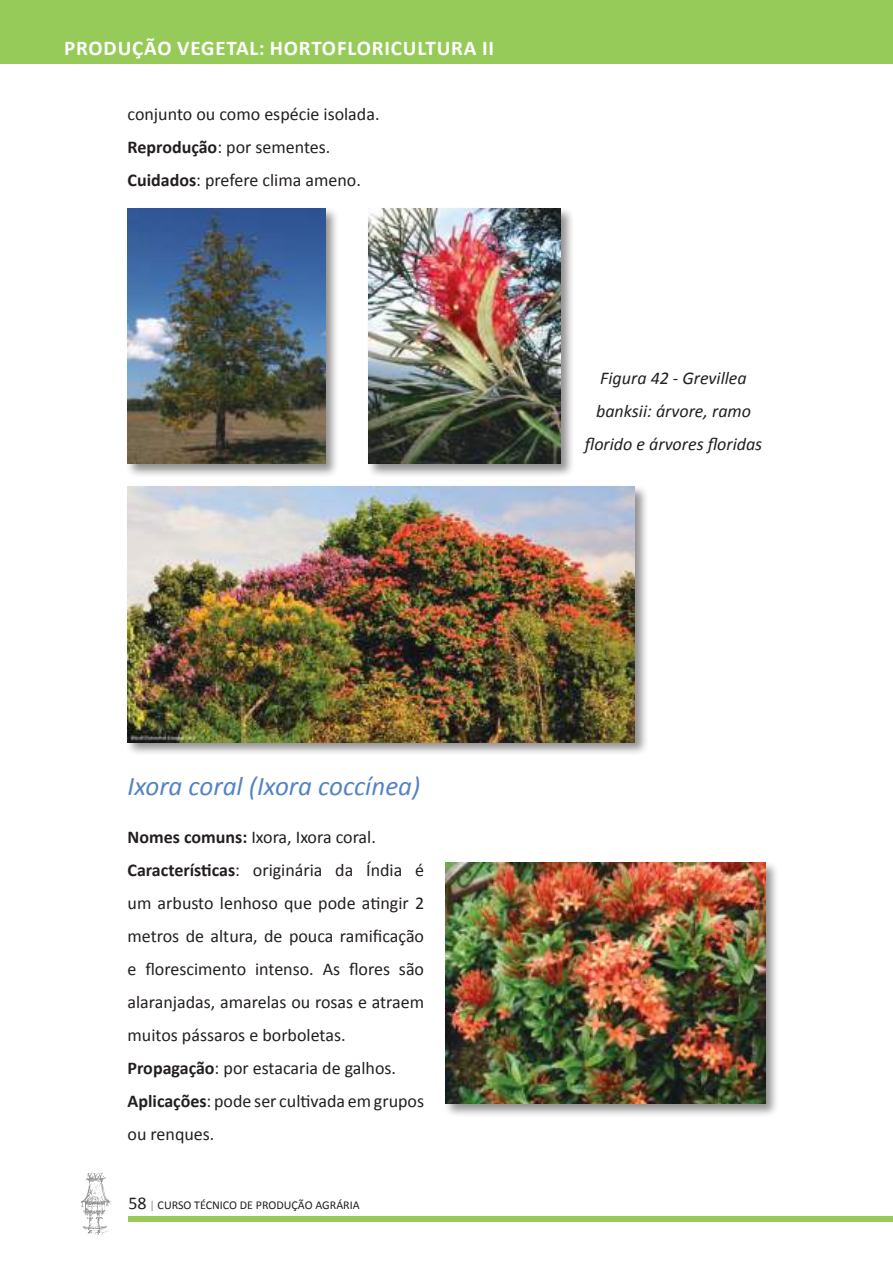
<style>
.page{position:relative;width:893px;height:1263px;background:#fff}
.page>*{position:absolute;margin:0;border:0;box-sizing:border-box;transform-origin:0 0}
.t1{font:italic 27px "Calibri";color:#5383c3}
.t2{font:700 21px "Calibri";letter-spacing:.04em;color:#fff}
.t3{font:18px/33px "Calibri";color:#241f1f}
.t4{font:italic 18px/33px "Calibri";color:#241f1f;text-align:center}
.t5{font:12px "Calibri";color:#241f1f}
.s1{font-weight:700}
.s2{font-size:18px}
.s3{color:#919193}
</style>
<div class="page">
<div style="left:128px;top:1216px;width:765px;height:5px;background:#97cb59"></div>
<div style="left:0;top:0;width:893px;height:64px;background:#97cb59"></div>
<svg style="left:80px;top:1171px;width:31px;height:64px"></svg>
<div style="left:125px;top:206px;width:215px;height:272px;background:#241f1f;opacity:.5"></div>
<img style="left:128px;top:208px;width:198px;height:256px">
<div style="left:366px;top:206px;width:208px;height:272px;background:#241f1f;opacity:.5"></div>
<img style="left:368px;top:208px;width:192px;height:256px">
<div style="left:125px;top:485px;width:524px;height:271px;background:#241f1f;opacity:.5"></div>
<img style="left:128px;top:487px;width:507px;height:255px">
<div style="left:443px;top:860px;width:337px;height:257px;background:#241f1f;opacity:.5"></div>
<img style="left:445px;top:862px;width:320px;height:241px">
<p class="t2" style="left:64px;top:35px;width:432px">PRODUÇÃO VEGETAL: HORTOFLORICULTURA II</p>
<p class="t3" style="left:128px;top:96px;width:253px">conjunto ou como espécie isolada.<br><span class="s1">Reprodução</span>: por sementes.<br><span class="s1">Cuidados</span>: prefere clima ameno.</p>
<p class="t4" style="left:585px;top:360px;width:179px">Figura 42 - Grevillea banksii: árvore, ramo florido e árvores floridas</p>
<h1 class="t1" style="left:128px;top:769px;width:294px">Ixora coral (Ixora coccínea)</h1>
<p class="t3" style="left:128px;top:819px;width:298px"><span class="s1">Nomes comuns:</span> Ixora, Ixora coral.<br><span class="s1">Características</span>: originária da Índia é um arbusto lenhoso que pode atingir 2 metros de altura, de pouca ramificação e florescimento intenso. As flores são alaranjadas, amarelas ou rosas e atraem muitos pássaros e borboletas.<br><span class="s1">Propagação</span>: por estacaria de galhos.<br><span class="s1">Aplicações</span>: pode ser cultivada em grupos ou renques.</p>
<p class="t5" style="left:128px;top:1198px;width:233px"><span class="s2">58</span> <span class="s3">|</span> CURSO TÉCNICO DE PRODUÇÃO AGRÁRIA</p>
</div>
